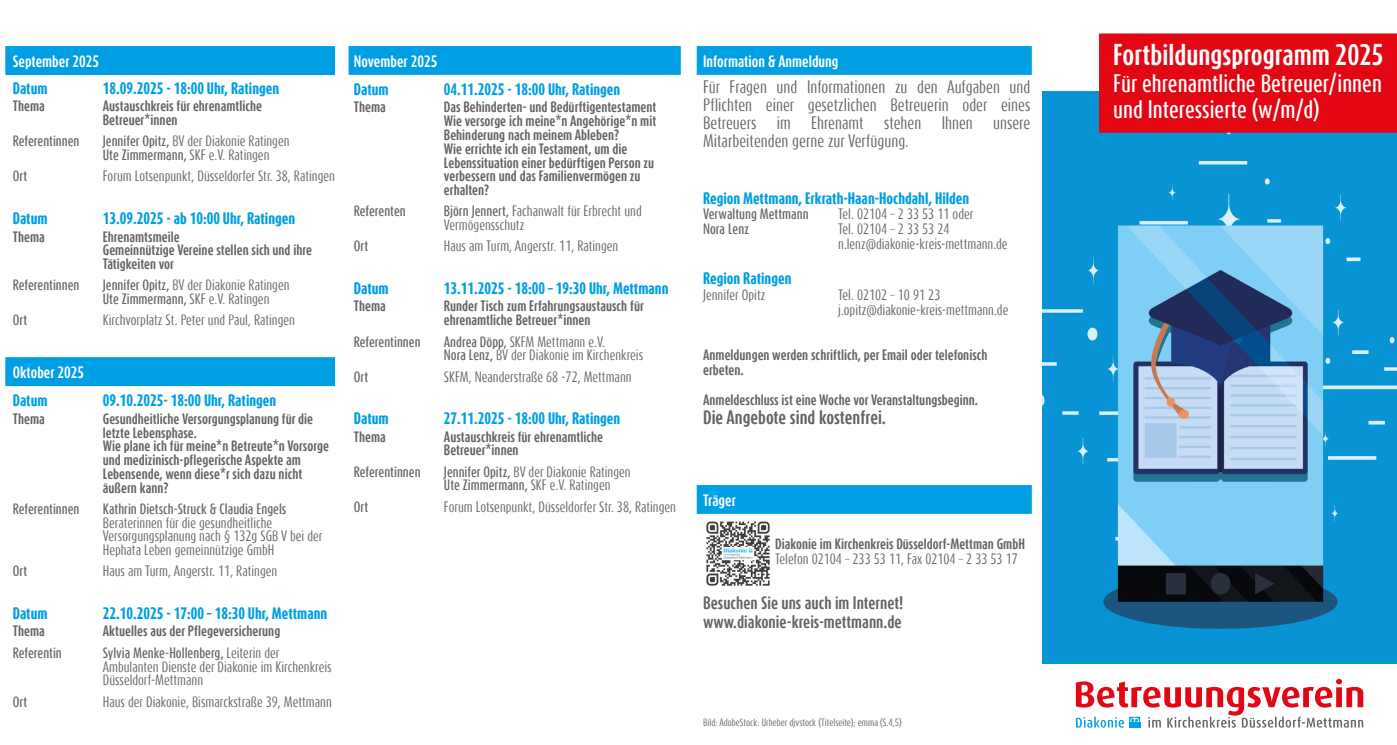
<style>
.page{position:relative;width:1397px;height:745px;background:#fff}
.page>*{position:absolute;margin:0;border:0;box-sizing:border-box;transform-origin:0 0}
.t1{font:700 25px "Dax Compact Offc";color:#fff}
.t2{font:500 21px/25.2px "Dax Compact Offc";color:#fff}
.t3{font:700 16.25px "Dax Compact Offc";color:#646363}
.t4{font:15px/18px "Dax Compact Offc";color:#646363;text-align:justify}
.t5{font:700 15px/18px "Dax Compact Offc";color:#646363}
.t6{font:800 13.75px "Dax Compact Offc";color:#009fe3}
.t7{font:700 13.75px "Dax Compact Offc";color:#fff}
.t8{font:12.5px/13.8px "Dax Compact Offc";color:#646363}
.t9{font:700 12.5px/13.8px "Dax Compact Offc";color:#646363}
.t10{font:500 12.5px "Dax Compact Offc";color:#646363}
.t11{font:8.75px "Dax Compact Offc";color:#646363}
.s1{font-weight:500}
</style>
<div class="page">
<img style="left:1042px;top:91px;width:354px;height:572px">
<div style="left:5px;top:357px;width:330px;height:29px;background:#009fe3;border:1px solid #009fe3"></div>
<div style="left:696px;top:46px;width:335px;height:29px;background:#009fe3;border:1px solid #009fe3"></div>
<div style="left:696px;top:485px;width:335px;height:28px;background:#009fe3;border:1px solid #009fe3"></div>
<img style="left:706px;top:521px;width:64px;height:65px">
<svg style="left:1075px;top:678px;width:287px;height:49px"></svg>
<div style="left:348px;top:46px;width:332px;height:29px;background:#009fe3;border:1px solid #009fe3"></div>
<div style="left:1098px;top:33px;width:298px;height:100px;background:#e30613"></div>
<div style="left:5px;top:46px;width:330px;height:29px;background:#009fe3;border:1px solid #009fe3"></div>
<p class="t7" style="left:13px;top:52px;width:88px">September 2025</p>
<p class="t6" style="left:13px;top:79px;width:36px">Datum</p>
<p class="t6" style="left:103px;top:79px;width:178px">18.09.2025 - 18:00 Uhr, Ratingen</p>
<p class="t9" style="left:13px;top:99px;width:34px">Thema</p>
<p class="t9" style="left:103px;top:99px;width:161px">Austauschkreis für ehrenamtliche<br>Betreuer*innen</p>
<p class="t10" style="left:13px;top:133px;width:68px">Referentinnen</p>
<p class="t8" style="left:103px;top:134px;width:188px"><span class="s1">Jennifer Opitz,</span> BV der Diakonie Ratingen<br><span class="s1">Ute Zimmermann,</span> SKF e.V. Ratingen</p>
<p class="t10" style="left:13px;top:168px;width:16px">Ort</p>
<p class="t8" style="left:103px;top:169px;width:233px">Forum Lotsenpunkt, Düsseldorfer Str. 38, Ratingen</p>
<p class="t6" style="left:13px;top:209px;width:36px">Datum</p>
<p class="t6" style="left:103px;top:209px;width:194px">13.09.2025 - ab 10:00 Uhr, Ratingen</p>
<p class="t9" style="left:13px;top:229px;width:34px">Thema</p>
<p class="t9" style="left:103px;top:229px;width:211px">Ehrenamtsmeile<br>Gemeinnützige Vereine stellen sich und ihre<br>Tätigkeiten vor</p>
<p class="t10" style="left:13px;top:277px;width:68px">Referentinnen</p>
<p class="t8" style="left:103px;top:278px;width:188px"><span class="s1">Jennifer Opitz,</span> BV der Diakonie Ratingen<br><span class="s1">Ute Zimmermann,</span> SKF e.V. Ratingen</p>
<p class="t10" style="left:13px;top:312px;width:16px">Ort</p>
<p class="t8" style="left:103px;top:313px;width:194px">Kirchvorplatz St. Peter und Paul, Ratingen</p>
<p class="t7" style="left:13px;top:363px;width:73px">Oktober 2025</p>
<p class="t6" style="left:13px;top:391px;width:36px">Datum</p>
<p class="t6" style="left:103px;top:391px;width:175px">09.10.2025- 18:00 Uhr, Ratingen</p>
<p class="t9" style="left:13px;top:411px;width:34px">Thema</p>
<p class="t9" style="left:103px;top:411px;width:228px">Gesundheitliche Versorgungsplanung für die letzte Lebensphase.<br>Wie plane ich für meine*n Betreute*n Vorsorge und medizinisch-pflegerische Aspekte am Lebensende, wenn diese*r sich dazu nicht äußern kann?</p>
<p class="t10" style="left:13px;top:500px;width:68px">Referentinnen</p>
<p class="t10" style="left:103px;top:500px;width:185px">Kathrin Dietsch-Struck &amp; Claudia Engels</p>
<p class="t8" style="left:103px;top:515px;width:221px">Beraterinnen für die gesundheitliche<br>Versorgungsplanung nach § 132g SGB V bei der<br>Hephata Leben gemeinnützige GmbH</p>
<p class="t10" style="left:13px;top:562px;width:16px">Ort</p>
<p class="t8" style="left:103px;top:564px;width:176px">Haus am Turm, Angerstr. 11, Ratingen</p>
<p class="t6" style="left:13px;top:603px;width:36px">Datum</p>
<p class="t6" style="left:103px;top:603px;width:226px">22.10.2025 - 17:00 – 18:30 Uhr, Mettmann</p>
<p class="t9" style="left:13px;top:624px;width:34px">Thema</p>
<p class="t9" style="left:103px;top:624px;width:179px">Aktuelles aus der Pflegeversicherung</p>
<p class="t10" style="left:13px;top:644px;width:51px">Referentin</p>
<p class="t8" style="left:103px;top:645px;width:230px"><span class="s1">Sylvia Menke-Hollenberg,</span> Leiterin der<br>Ambulanten Dienste der Diakonie im Kirchenkreis<br>Düsseldorf-Mettmann</p>
<p class="t10" style="left:13px;top:692px;width:16px">Ort</p>
<p class="t8" style="left:103px;top:694px;width:230px">Haus der Diakonie, Bismarckstraße 39, Mettmann</p>
<p class="t7" style="left:354px;top:52px;width:85px">November 2025</p>
<p class="t6" style="left:354px;top:80px;width:36px">Datum</p>
<p class="t6" style="left:444px;top:80px;width:178px">04.11.2025 - 18:00 Uhr, Ratingen</p>
<p class="t9" style="left:354px;top:100px;width:34px">Thema</p>
<p class="t9" style="left:444px;top:100px;width:214px">Das Behinderten- und Bedürftigentestament Wie versorge ich meine*n Angehörige*n mit Behinderung nach meinem Ableben?<br>Wie errichte ich ein Testament, um die Lebenssituation einer bedürftigen Person zu verbessern und das Familienvermögen zu erhalten?</p>
<p class="t10" style="left:354px;top:203px;width:53px">Referenten</p>
<p class="t8" style="left:444px;top:204px;width:199px"><span class="s1">Björn Jennert,</span> Fachanwalt für Erbrecht und<br>Vermögensschutz</p>
<p class="t10" style="left:354px;top:238px;width:16px">Ort</p>
<p class="t8" style="left:444px;top:239px;width:176px">Haus am Turm, Angerstr. 11, Ratingen</p>
<p class="t6" style="left:354px;top:279px;width:36px">Datum</p>
<p class="t6" style="left:444px;top:279px;width:226px">13.11.2025 - 18:00 – 19:30 Uhr, Mettmann</p>
<p class="t9" style="left:354px;top:299px;width:34px">Thema</p>
<p class="t9" style="left:444px;top:299px;width:201px">Runder Tisch zum Erfahrungsaustausch für ehrenamtliche Betreuer*innen</p>
<p class="t10" style="left:354px;top:333px;width:68px">Referentinnen</p>
<p class="t8" style="left:444px;top:334px;width:201px"><span class="s1">Andrea Döpp,</span> SKFM Mettmann e.V.<br><span class="s1">Nora Lenz,</span> BV der Diakonie im Kirchenkreis</p>
<p class="t10" style="left:354px;top:368px;width:16px">Ort</p>
<p class="t8" style="left:444px;top:369px;width:189px">SKFM, Neanderstraße 68 -72, Mettmann</p>
<p class="t6" style="left:354px;top:409px;width:36px">Datum</p>
<p class="t6" style="left:444px;top:409px;width:178px">27.11.2025 - 18:00 Uhr, Ratingen</p>
<p class="t9" style="left:354px;top:429px;width:34px">Thema</p>
<p class="t9" style="left:444px;top:429px;width:161px">Austauschkreis für ehrenamtliche<br>Betreuer*innen</p>
<p class="t10" style="left:354px;top:463px;width:68px">Referentinnen</p>
<p class="t8" style="left:444px;top:464px;width:188px"><span class="s1">Jennifer Opitz,</span> BV der Diakonie Ratingen<br><span class="s1">Ute Zimmermann,</span> SKF e.V. Ratingen</p>
<p class="t10" style="left:354px;top:498px;width:16px">Ort</p>
<p class="t8" style="left:444px;top:499px;width:233px">Forum Lotsenpunkt, Düsseldorfer Str. 38, Ratingen</p>
<p class="t7" style="left:703px;top:52px;width:137px">Information &amp; Anmeldung</p>
<p class="t4" style="left:703px;top:78px;width:329px">Für Fragen und Informationen zu den Aufgaben und Pflichten einer gesetzlichen Betreuerin oder eines Betreuers</p>
<p class="t4" style="left:776px;top:114px;width:15px">im</p>
<p class="t4" style="left:811px;top:114px;width:54px">Ehrenamt</p>
<p class="t4" style="left:883px;top:114px;width:39px">stehen</p>
<p class="t4" style="left:941px;top:114px;width:33px">Ihnen</p>
<p class="t4" style="left:993px;top:114px;width:39px">unsere</p>
<p class="t4" style="left:703px;top:132px;width:207px">Mitarbeitenden gerne zur Verfügung.</p>
<p class="t6" style="left:703px;top:189px;width:268px">Region Mettmann, Erkrath-Haan-Hochdahl, Hilden</p>
<p class="t10" style="left:703px;top:206px;width:107px">Verwaltung Mettmann</p>
<p class="t8" style="left:838px;top:207px;width:137px">Tel. 02104 – 2 33 53 11 oder</p>
<p class="t10" style="left:703px;top:221px;width:47px">Nora Lenz</p>
<p class="t8" style="left:838px;top:222px;width:171px;line-height:15px">Tel. 02104 – 2 33 53 24 n.lenz@diakonie-kreis-mettmann.de</p>
<p class="t6" style="left:703px;top:269px;width:90px">Region Ratingen</p>
<p class="t8" style="left:703px;top:287px;width:64px">Jennifer Opitz</p>
<p class="t8" style="left:838px;top:287px;width:172px;line-height:15px">Tel. 02102 – 10 91 23 j.opitz@diakonie-kreis-mettmann.de</p>
<p class="t9" style="left:703px;top:346px;width:286px;line-height:15px">Anmeldungen werden schriftlich, per Email oder telefonisch erbeten.</p>
<p class="t9" style="left:703px;top:392px;width:276px">Anmeldeschluss ist eine Woche vor Veranstaltungsbeginn.</p>
<h3 class="t3" style="left:703px;top:406px;width:184px">Die Angebote sind kostenfrei.</h3>
<p class="t7" style="left:703px;top:490px;width:34px">Träger</p>
<p class="t9" style="left:775px;top:536px;width:251px">Diakonie im Kirchenkreis Düsseldorf-Mettman GmbH</p>
<p class="t8" style="left:775px;top:551px;width:244px">Telefon 02104 – 233 53 11, Fax 02104 – 2 33 53 17</p>
<p class="t5" style="left:703px;top:594px;width:202px">Besuchen Sie uns auch im Internet! www.diakonie-kreis-mettmann.de</p>
<p class="t11" style="left:703px;top:715px;width:200px">Bild: AdobeStock: Urheber djvstock (Titelseite); emma (S.4,5)</p>
<h1 class="t1" style="left:1112px;top:38px;width:272px">Fortbildungsprogramm 2025</h1>
<h2 class="t2" style="left:1112px;top:71px;width:270px">Für ehrenamtliche Betreuer/innen und Interessierte (w/m/d)</h2>
</div>
